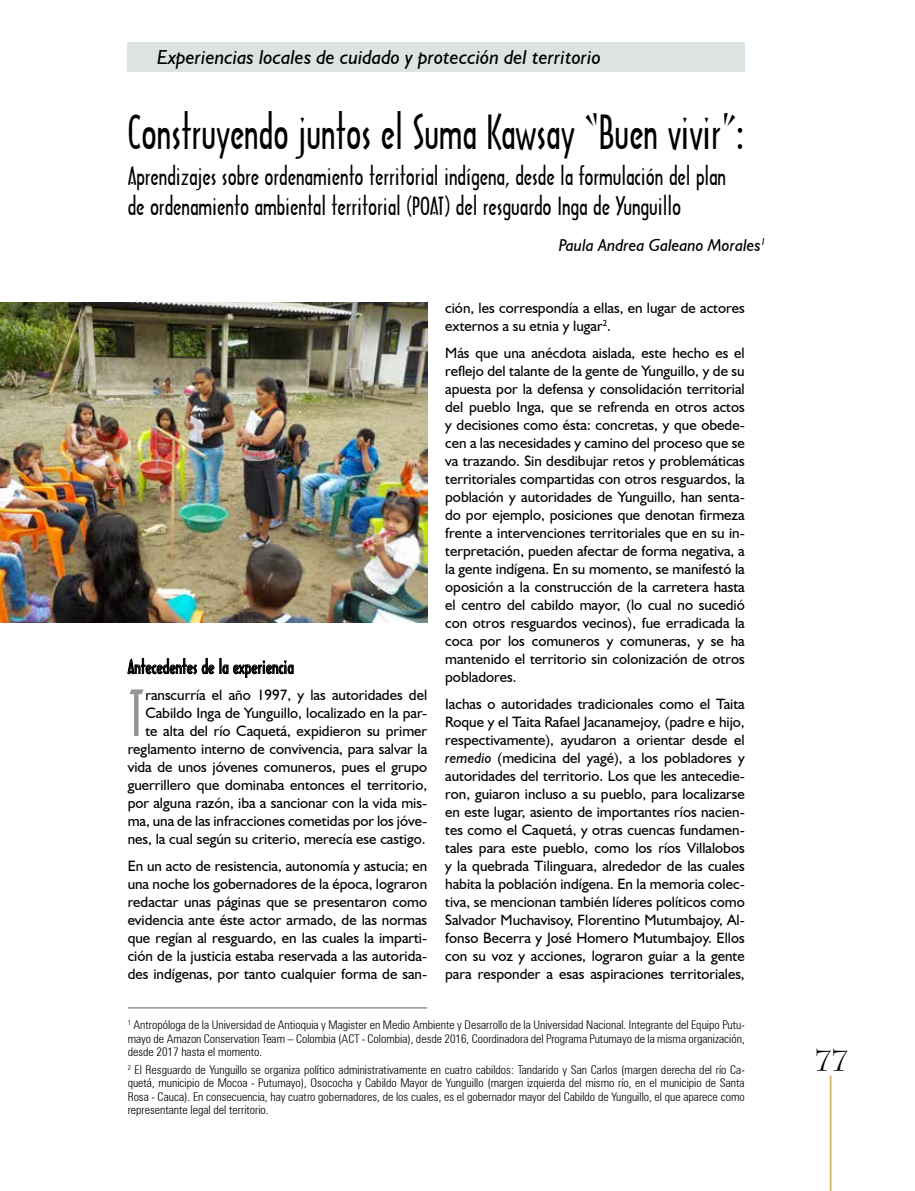
<style>
.page{position:relative;width:915px;height:1191px;background:#fff}
.page>*{position:absolute;margin:0;border:0;box-sizing:border-box;transform-origin:0 0}
.t1{font:60.45px "Architecture Plain";color:#939598}
.t2{font:45px "Architecture Plain";color:#000;scale:.9 1}
.t3{font:30px "Bernhard Modern BT";color:#000}
.t4{font:24px/30px "Architecture Plain";letter-spacing:-.005em;color:#000}
.t5{font:italic 20.25px "Humanist 521 BT";color:#000}
.t6{font:18px "Architecture Plain";color:#000}
.t7{font:italic 17.25px "Humanist 521 BT";color:#000}
.t8{font:15px/18px "Humanist 521 BT";color:#000;text-align:justify}
.t9{font:300 condensed 12px/13.5px "Zurich BT";color:#000;text-align:justify}
.s1{font-style:italic}
</style>
<div class="page">
<svg style="left:829px;top:1075px;width:2px;height:116px"></svg>
<div style="left:128px;top:43px;width:616px;height:29px;background:#dde4df"></div>
<svg style="left:128px;top:658px;width:86px;height:16px"></svg>
<svg style="left:220px;top:658px;width:73px;height:19px"></svg>
<img style="left:0;top:302px;width:427px;height:320px">
<hr style="left:128px;top:1007px;width:299px;height:1px;background:#939598">
<h3 class="t5" style="left:157px;top:45px;width:445px">Experiencias locales de cuidado y protección del territorio</h3>
<h2 class="t2" style="left:128px;top:104px;width:686px">Construyendo juntos el Suma Kawsay “Buen vivir”:</h2>
<h3 class="t4" style="left:128px;top:160px;width:600px">Aprendizajes sobre ordenamiento territorial indígena, desde la formulación del plan de ordenamiento ambiental territorial (POAT) del resguardo Inga de Yunguillo</h3>
<p class="t7" style="left:558px;top:234px;width:209px">Paula Andrea Galeano Morales<sup>1</sup></p>
<p class="t6" style="left:128px;top:655px;width:167px">Antecedentes de la experiencia</p>
<h1 class="t1" style="left:128px;top:675px;width:19px">T</h1>
<p class="t8" style="left:128px;top:685px;width:301px;text-align:right">ranscurría el año 1997, y las autoridades del Cabildo Inga de Yunguillo, localizado en la par-<br>te alta del río Caquetá, expidieron su primer reglamento interno de convivencia, para salvar la vida de unos jóvenes comuneros, pues el grupo guerrillero que dominaba entonces el territorio, por alguna razón, iba a sancionar con la vida mis&shy;ma, una de las infracciones cometidas por los jóve&shy;nes, la cual según su criterio, merecía ese castigo.</p>
<p class="t8" style="left:128px;top:856px;width:301px">En un acto de resistencia, autonomía y astucia; en una noche los gobernadores de la época, lograron redactar unas páginas que se presentaron como evidencia ante éste actor armado, de las normas que regían al resguardo, en las cuales la imparti&shy;ción de la justicia estaba reservada a las autorida&shy;des indígenas, por tanto cualquier forma de san-</p>
<p class="t8" style="left:445px;top:299px;width:301px">ción, les correspondía a ellas, en lugar de actores externos a su etnia y lugar<sup>2</sup>.</p>
<p class="t8" style="left:445px;top:343px;width:301px">Más que una anécdota aislada, este hecho es el reflejo del talante de la gente de Yunguillo, y de su apuesta por la defensa y consolidación territorial del pueblo Inga, que se refrenda en otros actos y decisiones como ésta: concretas, y que obede&shy;cen a las necesidades y camino del proceso que se va trazando. Sin desdibujar retos y problemáticas territoriales compartidas con otros resguardos, la población y autoridades de Yunguillo, han senta&shy;do por ejemplo, posiciones que denotan firmeza frente a intervenciones territoriales que en su in&shy;terpretación, pueden afectar de forma negativa, a la gente indígena. En su momento, se manifestó la oposición a la construcción de la carretera hasta el centro del cabildo mayor, (lo cual no sucedió con otros resguardos vecinos), fue erradicada la coca por los comuneros y comuneras, y se ha mantenido el territorio sin colonización de otros pobladores.</p>
<p class="t8" style="left:445px;top:694px;width:301px">Iachas o autoridades tradicionales como el Taita Roque y el Taita Rafael Jacanamejoy, (padre e hijo, respectivamente), ayudaron a orientar desde el <span class="s1">remedio</span> (medicina del yagé), a los pobladores y autoridades del territorio. Los que les antecedie&shy;ron, guiaron incluso a su pueblo, para localizarse en este lugar, asiento de importantes ríos nacien&shy;tes como el Caquetá, y otras cuencas fundamen&shy;tales para este pueblo, como los ríos Villalobos y la quebrada Tilinguara, alrededor de las cuales habita la población indígena. En la memoria colec&shy;tiva, se mencionan también líderes políticos como Salvador Muchavisoy, Florentino Mutumbajoy, Al&shy;fonso Becerra y José Homero Mutumbajoy. Ellos con su voz y acciones, lograron guiar a la gente para responder a esas aspiraciones territoriales,</p>
<p class="t9" style="left:128px;top:1018px;width:618px"><sup>1</sup> Antropóloga de la Universidad de Antioquia y Magister en Medio Ambiente y Desarrollo de la Universidad Nacional. Integrante del Equipo Putu&shy;mayo de Amazon Conservation Team – Colombia (ACT - Colombia), desde 2016, Coordinadora del Programa Putumayo de la misma organización, desde 2017 hasta el momento.</p>
<p class="t9" style="left:128px;top:1062px;width:618px"><sup>2</sup> El Resguardo de Yunguillo se organiza político administrativamente en cuatro cabildos: Tandarido y San Carlos (margen derecha del río Ca&shy;quetá, municipio de Mocoa - Putumayo), Osococha y Cabildo Mayor de Yunguillo (margen izquierda del mismo río, en el municipio de Santa Rosa - Cauca). En consecuencia, hay cuatro gobernadores, de los cuales, es el gobernador mayor del Cabildo de Yunguillo, el que aparece como representante legal del territorio.</p>
<h3 class="t3" style="left:814px;top:1040px;width:35px">77</h3>
</div>
